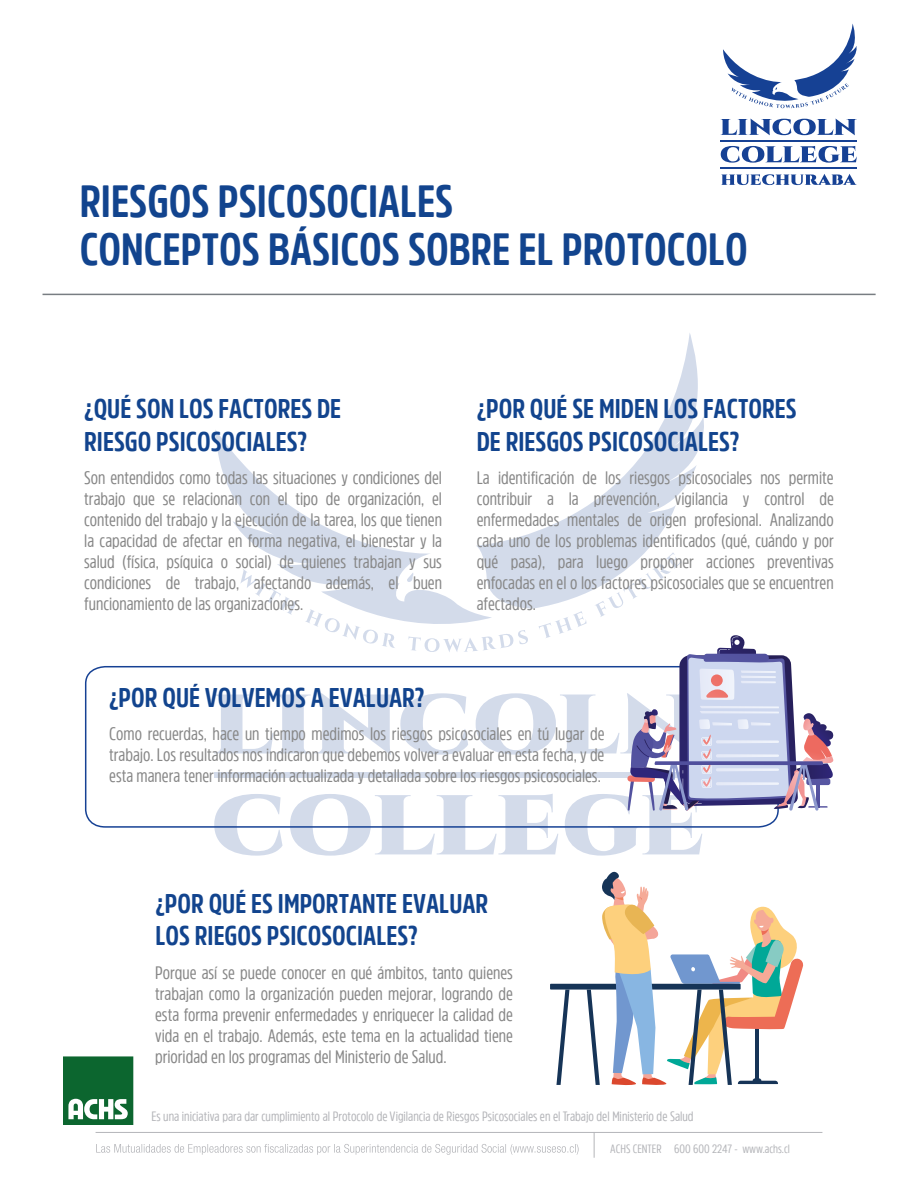
<style>
.page{position:relative;width:918px;height:1188px;background:#fff}
.page>*{position:absolute;margin:0;border:0;box-sizing:border-box;transform-origin:0 0}
.t1{font:700 45px/48px "Amsi Pro Cond";color:#12448e}
.t2{font:700 27px/32.4px "Amsi Pro Cond";color:#12448e}
.t3{font:18px/21px "Amsi Pro Cond";color:#878787;text-align:justify}
.t4{font:13.5px "Amsi Pro Cond";color:#b4b5b9}
.t5{font:12px "Amsi Pro Cond";color:#b4b5b9}
</style>
<div class="page">
<svg style="left:721px;top:119px;width:136px;height:16px"></svg>
<svg style="left:721px;top:146px;width:136px;height:17px"></svg>
<hr style="left:721px;top:140px;width:136px;height:2px;background:#164194">
<svg style="left:723px;top:24px;width:134px;height:84px"></svg>
<hr style="left:721px;top:167px;width:136px;height:2px;background:#164194">
<svg style="left:721px;top:174px;width:136px;height:11px"></svg>
<svg style="left:215px;top:430px;width:189px;height:122px"></svg>
<svg style="left:476px;top:333px;width:228px;height:219px"></svg>
<div style="left:550px;top:984px;width:191px;height:6px;background:#163457"></div>
<svg style="left:556px;top:990px;width:13px;height:95px"></svg>
<svg style="left:587px;top:871px;width:217px;height:215px"></svg>
<svg style="left:84px;top:666px;width:130px;height:162px"></svg>
<svg style="left:214px;top:552px;width:620px;height:304px"></svg>
<hr style="left:43px;top:294px;width:833px;height:1px;background:#787d82">
<svg style="left:96px;top:1144px;width:483px;height:11px"></svg>
<hr style="left:96px;top:1132px;width:726px;height:1px;background:#b4b5b9">
<svg style="left:594px;top:1133px;width:1px;height:25px"></svg>
<svg style="left:63px;top:1056px;width:71px;height:69px;background:#368153"></svg>
<h1 class="t1" style="left:80px;top:176px;width:670px">RIESGOS PSICOSOCIALES<br>CONCEPTOS BÁSICOS SOBRE EL PROTOCOLO</h1>
<h2 class="t2" style="left:84px;top:392px;width:259px">¿QUÉ SON LOS FACTORES DE<br>RIESGO PSICOSOCIALES?</h2>
<p class="t3" style="left:84px;top:467px;width:359px">Son entendidos como todas las situaciones y condiciones del trabajo que se relacionan con el tipo de organización, el contenido del trabajo y la ejecución de la tarea, los que tienen la capacidad de afectar en forma negativa, el bienestar y la salud (física, psíquica o social) de quienes trabajan y sus condiciones de trabajo, afectando además, el buen funcionamiento de las organizaciones.</p>
<h2 class="t2" style="left:109px;top:680px;width:317px">¿POR QUÉ VOLVEMOS A EVALUAR?</h2>
<h2 class="t2" style="left:477px;top:392px;width:321px">¿POR QUÉ SE MIDEN LOS FACTORES<br>DE RIESGOS PSICOSOCIALES?</h2>
<p class="t3" style="left:477px;top:467px;width:359px">La identificación de los riesgos psicosociales nos permite contribuir a la prevención, vigilancia y control de enfermedades mentales de origen profesional. Analizando cada uno de los problemas identificados (qué, cuándo y por qué pasa), para luego proponer acciones preventivas enfocadas en el o los factores psicosociales que se encuentren afectados.</p>
<p class="t3" style="left:109px;top:723px;width:497px">Como recuerdas, hace un tiempo medimos los riesgos psicosociales en tú lugar de trabajo. Los resultados nos indicaron que debemos volver a evaluar en esta fecha, y de esta manera tener información actualizada y detallada sobre los riesgos psicosociales.</p>
<h2 class="t2" style="left:155px;top:887px;width:334px">¿POR QUÉ ES IMPORTANTE EVALUAR<br>LOS RIEGOS PSICOSOCIALES?</h2>
<p class="t3" style="left:155px;top:962px;width:359px">Porque así se puede conocer en qué ámbitos, tanto quienes trabajan como la organización pueden mejorar, logrando de esta forma prevenir enfermedades y enriquecer la calidad de vida en el trabajo. Además, este tema en la actualidad tiene prioridad en los programas del Ministerio de Salud.</p>
<p class="t4" style="left:151px;top:1107px;width:544px">Es una iniciativa para dar cumplimiento al Protocolo de Vigilancia de Riesgos Psicosociales en elTrabajo del Ministerio de Salud</p>
<p class="t5" style="left:610px;top:1140px;width:181px">ACHS CENTER 600 600 2247 - www.achs.cl</p>
</div>
